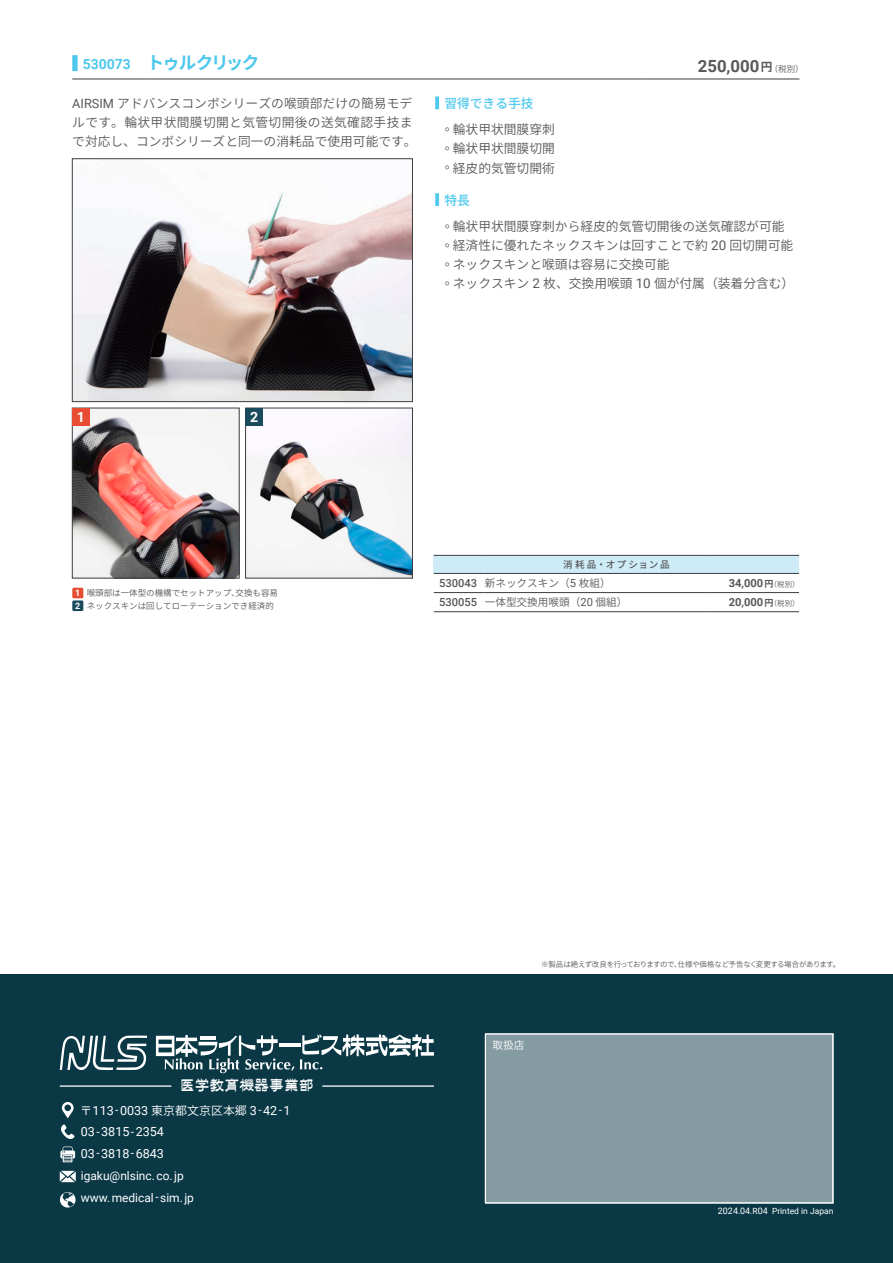
<style>
.page{position:relative;width:893px;height:1263px;background:#fff}
.page>*{position:absolute;margin:0;border:0;box-sizing:border-box;transform-origin:0 0}
._102_商品名{font:700 17.55px "Source Han Sans";letter-spacing:-.095em;color:#4ec8ed}
._103_価格{font:700 16.8px "Roboto";color:#57585a}
.t1{font:14.85px "Cand GP Bouquet";color:#fff}
._160_Caption_No{font:700 14.1px "Roboto";color:#fff}
._100_型番{font:700 13.95px "Roboto";color:#4ec8ed}
._110_サブヘッダー{font:12.75px/19.2px "Source Han Sans";color:#57585a}
._120_小見出し{font:500 12.75px "Source Han Sans";color:#4ec8ed}
.t2{font:12.6px/21.8px "Roboto";color:#fff}
.t3{font:12px/21.8px "Roboto";color:#fff}
._603_表_価格{font:700 11.1px "Roboto";color:#57585a}
._601_表_型番{font:500 11.1px "Roboto";color:#57585a}
._602_表_商品名{font:10.65px "Source Han Sans";color:#57585a}
.t4{font:10.65px "Source Han Sans";color:#fff}
._600_表_ヘッダー{font:500 9.6px "Source Han Sans";letter-spacing:.195em;color:#57585a}
._160_Caption_No__S_01{font:700 9px "Roboto";color:#fff}
._160_Caption_No__S_02{font:700 9px "Roboto";color:#fff}
._160_写真脚注{font:8.55px "Source Han Sans";color:#57585a}
.t5{font:8.55px "Roboto";color:#fff}
.t6{font:7.5px "Source Han Sans";letter-spacing:-.05em;color:#57585a}
.t7{font:4.2px "TA kakugo gf 03";color:#57585a}
.s1{font-size:15.9px}
.s2{font-family:"Source Han Sans";font-size:11.7px}
.s3{font-family:"Source Han Sans";font-weight:400;font-size:8.55px}
.s4{font-family:"Roboto"}
.s5{font-family:"Roboto";font-size:13.35px}
.s6{font-family:"Roboto";font-size:11.1px}
.s7{font-size:10.65px}
.s8{font-family:"Source Han Sans";font-size:9px}
.s9{font-family:"Source Han Sans";font-weight:400;font-size:7.5px}
.s10{font-family:"Source Han Sans";font-size:12px}
.s11{font-size:12px}
.s12{font-size:9px}
</style>
<div class="page">
<div style="left:0;top:974px;width:893px;height:289px;background:#0a3845"></div>
<hr style="left:60px;top:1085px;width:111px;height:2px;background:#fff">
<hr style="left:322px;top:1085px;width:112px;height:2px;background:#fff">
<div style="left:485px;top:1033px;width:348px;height:170px;background:#849ba1"></div>
<svg style="left:62px;top:1102px;width:12px;height:16px"></svg>
<svg style="left:61px;top:1124px;width:14px;height:15px"></svg>
<svg style="left:60px;top:1192px;width:16px;height:15px"></svg>
<svg style="left:60px;top:1146px;width:15px;height:16px"></svg>
<svg style="left:60px;top:1171px;width:16px;height:11px"></svg>
<hr style="left:279px;top:1043px;width:21px;height:4px;background:#fff">
<svg style="left:156px;top:1035px;width:138px;height:38px"></svg>
<svg style="left:300px;top:1034px;width:134px;height:35px"></svg>
<svg style="left:60px;top:1035px;width:87px;height:36px"></svg>
<svg style="left:435px;top:97px;width:4px;height:12px"></svg>
<svg style="left:435px;top:193px;width:4px;height:13px"></svg>
<img style="left:74px;top:410px;width:163px;height:166px">
<div style="left:72px;top:408px;width:167px;height:170px;border:1px solid #3e3e3f"></div>
<img style="left:74px;top:192px;width:337px;height:208px">
<div style="left:72px;top:158px;width:341px;height:244px;border:1px solid #3e3e3f"></div>
<img style="left:247px;top:410px;width:164px;height:166px">
<div style="left:245px;top:408px;width:168px;height:170px;border:1px solid #3e3e3f"></div>
<div style="left:246px;top:408px;width:17px;height:17px;background:#1a4b5c"></div>
<div style="left:72px;top:408px;width:17px;height:17px;background:#e74d33"></div>
<div style="left:72px;top:588px;width:11px;height:10px;background:#e74d33"></div>
<div style="left:72px;top:600px;width:11px;height:11px;background:#1a4b5c"></div>
<hr style="left:149px;top:79px;width:497px;height:1px;background:#3e3e3f">
<hr style="left:72px;top:79px;width:77px;height:1px;background:#3e3e3f">
<hr style="left:646px;top:79px;width:153px;height:1px;background:#3e3e3f">
<div style="left:72px;top:55px;width:6px;height:16px;background:#4ec8ed"></div>
<div style="left:434px;top:555px;width:365px;height:18px;background:#ceecf8"></div>
<svg style="left:434px;top:593px;width:365px;height:1px"></svg>
<hr style="left:434px;top:592px;width:51px;height:1px;background:#3e3e3f">
<hr style="left:485px;top:592px;width:227px;height:1px;background:#3e3e3f">
<hr style="left:434px;top:611px;width:51px;height:1px;background:#3e3e3f">
<hr style="left:485px;top:611px;width:227px;height:1px;background:#3e3e3f">
<hr style="left:712px;top:592px;width:87px;height:1px;background:#3e3e3f">
<hr style="left:712px;top:611px;width:87px;height:1px;background:#3e3e3f">
<hr style="left:434px;top:555px;width:51px;height:1px;background:#3e3e3f">
<hr style="left:485px;top:555px;width:227px;height:1px;background:#3e3e3f">
<hr style="left:712px;top:555px;width:87px;height:1px;background:#3e3e3f">
<hr style="left:434px;top:573px;width:51px;height:1px;background:#3e3e3f">
<hr style="left:485px;top:573px;width:227px;height:1px;background:#3e3e3f">
<hr style="left:712px;top:573px;width:87px;height:1px;background:#3e3e3f">
<p class="_100_型番" style="left:83px;top:55px;width:50px">530073</p>
<p class="_102_商品名" style="left:147px;top:53px;width:114px">トゥルクリック</p>
<p class="_103_価格" style="left:698px;top:55px;width:107px">250<span class="s1">,</span>000<span class="s2">円</span><span class="s3">（税別）</span></p>
<p class="_110_サブヘッダー" style="left:72px;top:94px;width:346px"><span class="s4">AIRSIM</span> アドバンスコンボシリーズの喉頭部だけの簡易モデルです。輪状甲状間膜切開と気管切開後の送気確認手技まで対応し、コンボシリーズと同一の消耗品で使用可能です。</p>
<p class="_120_小見出し" style="left:444px;top:96px;width:91px">習得できる手技</p>
<p class="t7" style="left:445px;top:127px;width:6px">〇</p>
<p class="_110_サブヘッダー" style="left:453px;top:120px;width:104px">輪状甲状間膜穿刺</p>
<p class="t7" style="left:445px;top:146px;width:6px">〇</p>
<p class="_110_サブヘッダー" style="left:453px;top:139px;width:104px">輪状甲状間膜切開</p>
<p class="t7" style="left:445px;top:166px;width:6px">〇</p>
<p class="_110_サブヘッダー" style="left:453px;top:159px;width:104px">経皮的気管切開術</p>
<p class="_120_小見出し" style="left:444px;top:193px;width:27px">特長</p>
<p class="t7" style="left:445px;top:224px;width:6px">〇</p>
<p class="_110_サブヘッダー" style="left:453px;top:217px;width:333px">輪状甲状間膜穿刺から経皮的気管切開後の送気確認が可能</p>
<p class="t7" style="left:445px;top:243px;width:6px">〇</p>
<p class="_110_サブヘッダー" style="left:453px;top:236px;width:342px">経済性に優れたネックスキンは回すことで約 <span class="s5">20</span> 回切開可能</p>
<p class="t7" style="left:445px;top:262px;width:6px">〇</p>
<p class="_110_サブヘッダー" style="left:453px;top:255px;width:218px">ネックスキンと喉頭は容易に交換可能</p>
<p class="t7" style="left:445px;top:281px;width:6px">〇</p>
<p class="_110_サブヘッダー" style="left:453px;top:274px;width:343px">ネックスキン <span class="s5">2</span> 枚、交換用喉頭 <span class="s5">10</span> 個が付属（装着分含む）</p>
<p class="_160_Caption_No" style="left:77px;top:407px;width:10px">1</p>
<p class="_160_Caption_No" style="left:250px;top:407px;width:10px">2</p>
<p class="_160_Caption_No__S_01" style="left:75px;top:587px;width:7px">1</p>
<p class="_160_写真脚注" style="left:87px;top:588px;width:193px">喉頭部は一体型の機構でセットアップ、交換も容易</p>
<p class="_160_Caption_No__S_02" style="left:75px;top:599px;width:7px">2</p>
<p class="_160_写真脚注" style="left:87px;top:601px;width:189px">ネックスキンは回してローテーションでき経済的</p>
<p class="_600_表_ヘッダー" style="left:563px;top:559px;width:108px">消耗品・オプション品</p>
<p class="_601_表_型番" style="left:439px;top:575px;width:40px">530043</p>
<p class="_602_表_商品名" style="left:485px;top:577px;width:127px">新ネックスキン（<span class="s6">5</span> 枚組）</p>
<p class="_603_表_価格" style="left:729px;top:575px;width:72px">34<span class="s7">,</span>000<span class="s8">円</span><span class="s9">（税別）</span></p>
<p class="_601_表_型番" style="left:439px;top:594px;width:40px">530055</p>
<p class="_602_表_商品名" style="left:485px;top:596px;width:144px">一体型交換用喉頭（<span class="s6">20</span> 個組）</p>
<p class="_603_表_価格" style="left:729px;top:594px;width:72px">20<span class="s7">,</span>000<span class="s8">円</span><span class="s9">（税別）</span></p>
<p class="t1" style="left:180px;top:1077px;width:135px">医学教育機器事業部</p>
<p class="t2" style="left:80px;top:1099px;width:212px"><span class="s10">〒</span>113<span class="s11">-</span>0033 <span class="s10">東京都文京区本郷</span> 3<span class="s11">-</span>42<span class="s11">-</span>1<br>03<span class="s11">-</span>3815<span class="s11">-</span>2354<br>03<span class="s11">-</span>3818<span class="s11">-</span>6843</p>
<p class="t3" style="left:81px;top:1164px;width:115px">igaku@nlsinc. co. jp www. medical-sim. jp</p>
<p class="t6" style="left:541px;top:960px;width:301px">※製品は絶えず改良を行っておりますので、仕様や価格など予告なく変更する場合があります。</p>
<p class="t4" style="left:492px;top:1039px;width:33px">取扱店</p>
<p class="t5" style="left:718px;top:1205px;width:117px"><span class="s12">2024</span>.<span class="s12">04</span>.R<span class="s12">04</span> Printed in Japan</p>
</div>
